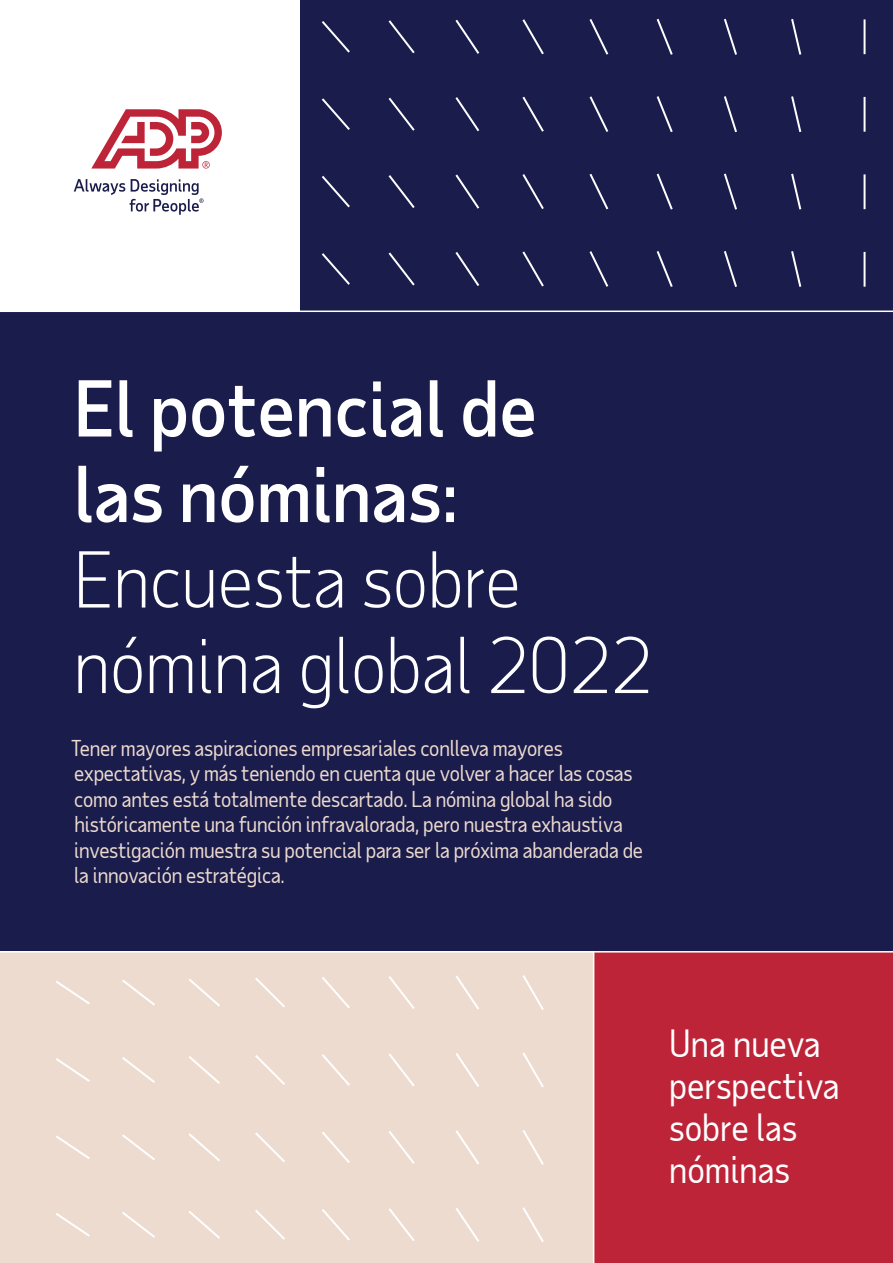
<style>
.page{position:relative;width:893px;height:1263px;background:#1a1d4c}
.page>*{position:absolute;margin:0;border:0;box-sizing:border-box;transform-origin:0 0}
.Main_Heading_-_48pt{font:300 75px/85.5px "Taub Sans";color:#fff}
.Sub_Heading_-_24pt{font:36px/42px "Taub Sans";color:#fff}
.Quote___18pt{font:21px/25.5px "Taub Sans";letter-spacing:-.01em;color:#eedbcf}
.s1{font-weight:500}
</style>
<div class="page">
<div style="left:0;top:952px;width:594px;height:311px;background:#eedbcf"></div>
<svg style="left:299px;top:19px;width:566px;height:268px"></svg>
<div style="left:0;top:0;width:299px;height:311px;background:#fff"></div>
<svg style="left:74px;top:179px;width:130px;height:36px"></svg>
<svg style="left:91px;top:109px;width:131px;height:60px"></svg>
<svg style="left:56px;top:975px;width:488px;height:267px"></svg>
<hr style="left:0;top:311px;width:893px;height:1px;background:#fff">
<div style="left:594px;top:952px;width:299px;height:311px;background:#bd2438"></div>
<hr style="left:0;top:951px;width:893px;height:1px;background:#fff">
<hr style="left:593px;top:951px;width:1px;height:312px;background:#fff">
<p class="Main_Heading_-_48pt" style="left:74px;top:365px;width:580px"><span class="s1">El potencial de<br>las nóminas:<br></span>Encuesta sobre nómina global 2022</p>
<p class="Quote___18pt" style="left:71px;top:735px;width:573px">Tener mayores aspiraciones empresariales conlleva mayores expectativas, y más teniendo en cuenta que volver a hacer las cosas como antes está totalmente descartado. La nómina global ha sido históricamente una función infravalorada, pero nuestra exhaustiva investigación muestra su potencial para ser la próxima abanderada de la innovación estratégica.</p>
<p class="Sub_Heading_-_24pt" style="left:669px;top:1021px;width:172px">Una nueva perspectiva sobre las nóminas</p>
</div>
